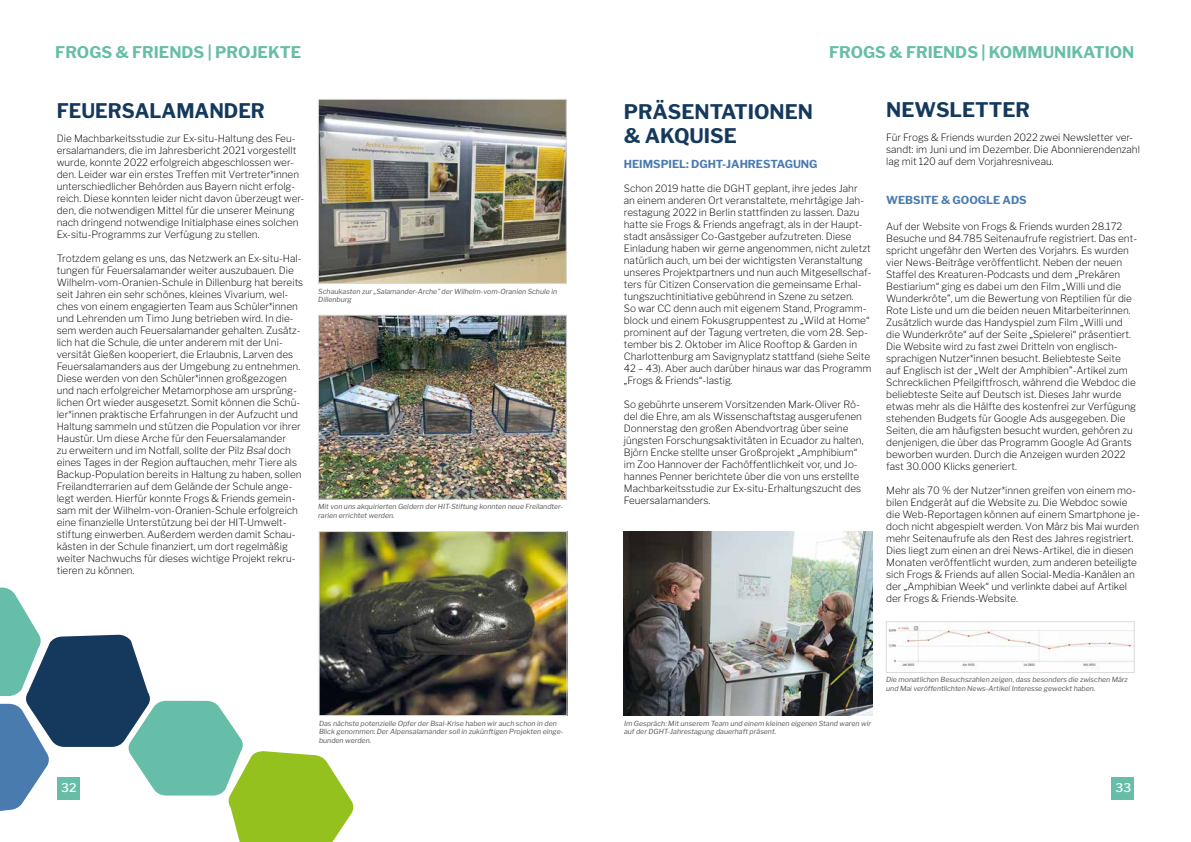
<style>
.page{position:relative;width:1191px;height:842px;background:#fff}
.page>*{position:absolute;margin:0;border:0;box-sizing:border-box;transform-origin:0 0}
.t1{font:700 20px/24px "Libre Franklin";color:#14395d}
.t2{font:700 20px "Libre Franklin";color:#14395d;scale:.96 1}
.t3{font:700 16px "Libre Franklin";color:#66bea8}
.t4{font:500 12px "Libre Franklin";color:#fff}
.t5{font:700 11px "Libre Franklin";color:#4a7baf}
.t6{font:200 10px/12px "Libre Franklin";color:#000}
.t7{font:italic 7px/8.4px "Libre Franklin";color:#575756}
</style>
<div class="page">
<div style="left:1111px;top:777px;width:23px;height:22px;background:#66bea8"></div>
<img style="left:888px;top:624px;width:244px;height:44px">
<div style="left:886px;top:621px;width:248px;height:52px;border:1px solid #dadada"></div>
<img style="left:623px;top:531px;width:249px;height:185px">
<img style="left:320px;top:101px;width:244px;height:180px">
<div style="left:318px;top:99px;width:248px;height:184px;border:1px solid #dadada"></div>
<img style="left:320px;top:317px;width:244px;height:180px">
<div style="left:318px;top:315px;width:248px;height:184px;border:1px solid #dadada"></div>
<img style="left:321px;top:533px;width:244px;height:181px">
<div style="left:319px;top:531px;width:248px;height:185px;border:1px solid #dadada"></div>
<svg style="left:0;top:587px;width:354px;height:255px"></svg>
<h2 class="t3" style="left:55px;top:43px;width:247px">FROGS &amp; FRIENDS | PROJEKTE</h2>
<h2 class="t3" style="left:829px;top:43px;width:307px">FROGS &amp; FRIENDS | KOMMUNIKATION</h2>
<h1 class="t2" style="left:57px;top:98px;width:218px">FEUERSALAMANDER</h1>
<p class="t6" style="left:57px;top:132px;width:249px">Die Machbarkeitsstudie zur Ex-situ-Haltung des Feu&shy;ersalamanders, die im Jahresbericht 2021 vorgestellt wurde, konnte 2022 erfolgreich abgeschlossen wer&shy;den. Leider war ein erstes Treffen mit Vertreter*innen unterschiedlicher Behörden aus Bayern nicht erfolg&shy;reich. Diese konnten leider nicht davon überzeugt wer&shy;den, die notwendigen Mittel für die unserer Meinung nach dringend notwendige Initialphase eines solchen Ex-situ-Programms zur Verfügung zu stellen.</p>
<p class="t6" style="left:57px;top:252px;width:248px">Trotzdem gelang es uns, das Netzwerk an Ex-situ-Hal&shy;tungen für Feuersalamander weiter auszubauen. Die Wilhelm-vom-Oranien-Schule in Dillenburg hat bereits seit Jahren ein sehr schönes, kleines Vivarium, wel&shy;ches von einem engagierten Team aus Schüler*innen und Lehrenden um Timo Jung betrieben wird. In die&shy;sem werden auch Feuersalamander gehalten. Zusätz&shy;lich hat die Schule, die unter anderem mit der Uni&shy;versität Gießen kooperiert, die Erlaubnis, Larven des Feuersalamanders aus der Umgebung zu entnehmen.<br>Diese werden von den Schüler*innen großgezogen und nach erfolgreicher Metamorphose am ursprüng&shy;lichen Ort wieder ausgesetzt. Somit können die Schü&shy;ler*innen praktische Erfahrungen in der Aufzucht und Haltung sammeln und stützen die Population vor ihrer Haustür. Um diese Arche für den Feuersalamander<br>zu erweitern und im Notfall, sollte der Pilz Bsal doch eines Tages in der Region auftauchen, mehr Tiere als Backup-Population bereits in Haltung zu haben, sollen Freilandterrarien auf dem Gelände der Schule ange&shy;legt werden. Hierfür konnte Frogs &amp; Friends gemein&shy;sam mit der Wilhelm-von-Oranien-Schule erfolgreich eine finanzielle Unterstützung bei der HIT-Umwelt&shy;stiftung einwerben. Außerdem werden damit Schau&shy;kästen in der Schule finanziert, um dort regelmäßig weiter Nachwuchs für dieses wichtige Projekt rekru&shy;tieren zu können.</p>
<p class="t7" style="left:318px;top:287px;width:240px">Schaukasten zur „Salamander-Arche” der Wilhelm-vom-Oranien Schule in<br>Dillenburg</p>
<p class="t7" style="left:318px;top:503px;width:246px">Mit von uns akquirierten Geldern der HIT-Stiftung konnten neue Freilandter&shy;rarien errichtet werden.</p>
<h1 class="t1" style="left:624px;top:99px;width:191px">PRÄSENTATIONEN &amp; AKQUISE</h1>
<p class="t5" style="left:624px;top:157px;width:195px">HEIMSPIEL: DGHT-JAHRESTAGUNG</p>
<p class="t6" style="left:624px;top:182px;width:249px">Schon 2019 hatte die DGHT geplant, ihre jedes Jahr<br>an einem anderen Ort veranstaltete, mehrtägige Jah&shy;restagung 2022 in Berlin stattfinden zu lassen. Dazu hatte sie Frogs &amp; Friends angefragt, als in der Haupt&shy;stadt ansässiger Co-Gastgeber aufzutreten. Diese Einladung haben wir gerne angenommen, nicht zuletzt natürlich auch, um bei der wichtigsten Veranstaltung unseres Projektpartners und nun auch Mitgesellschaf&shy;ters für Citizen Conservation die gemeinsame Erhal&shy;tungszuchtinitiative gebührend in Szene zu setzen.<br>So war CC denn auch mit eigenem Stand, Programm&shy;block und einem Fokusgruppentest zu „Wild at Home“ prominent auf der Tagung vertreten, die vom 28. Sep&shy;tember bis 2. Oktober im Alice Rooftop &amp; Garden in Charlottenburg am Savignyplatz stattfand (siehe Seite 42 – 43). Aber auch darüber hinaus war das Programm „Frogs &amp; Friends“-lastig.</p>
<p class="t6" style="left:624px;top:398px;width:241px">So gebührte unserem Vorsitzenden Mark-Oliver Rö&shy;del die Ehre, am als Wissenschaftstag ausgerufenen Donnerstag den großen Abendvortrag über seine jüngsten Forschungsaktivitäten in Ecuador zu halten, Björn Encke stellte unser Großprojekt „Amphibium“ im Zoo Hannover der Fachöffentlichkeit vor, und Jo&shy;hannes Penner berichtete über die von uns erstellte Machbarkeitsstudie zur Ex-situ-Erhaltungszucht des Feuersalamanders.</p>
<h1 class="t1" style="left:886px;top:98px;width:145px">NEWSLETTER</h1>
<p class="t6" style="left:886px;top:131px;width:255px">Für Frogs &amp; Friends wurden 2022 zwei Newsletter ver&shy;sandt: im Juni und im Dezember. Die Abonnierendenzahl lag mit 120 auf dem Vorjahresniveau.</p>
<p class="t5" style="left:886px;top:193px;width:142px">WEBSITE &amp; GOOGLE ADS</p>
<p class="t6" style="left:886px;top:220px;width:252px">Auf der Website von Frogs &amp; Friends wurden 28.172<br>Besuche und 84.785 Seitenaufrufe registriert. Das ent&shy;spricht ungefähr den Werten des Vorjahrs. Es wurden vier News-Beiträge veröffentlicht. Neben der neuen Staffel des Kreaturen-Podcasts und dem „Prekären Bestiarium“ ging es dabei um den Film „Willi und die Wunderkröte”, um die Bewertung von Reptilien für die Rote Liste und um die beiden neuen Mitarbeiterinnen.<br>Zusätzlich wurde das Handyspiel zum Film „Willi und die Wunderkröte“ auf der Seite „Spielerei“ präsentiert.<br>Die Website wird zu fast zwei Dritteln von englisch&shy;sprachigen Nutzer*innen besucht. Beliebteste Seite auf Englisch ist der „Welt der Amphibien”-Artikel zum Schrecklichen Pfeilgiftfrosch, während die Webdoc die beliebteste Seite auf Deutsch ist. Dieses Jahr wurde etwas mehr als die Hälfte des kostenfrei zur Verfügung stehenden Budgets für Google Ads ausgegeben. Die Seiten, die am häufigsten besucht wurden, gehören zu denjenigen, die über das Programm Google Ad Grants beworben wurden. Durch die Anzeigen wurden 2022 fast 30.000 Klicks generiert.</p>
<p class="t6" style="left:886px;top:484px;width:255px">Mehr als 70 % der Nutzer*innen greifen von einem mo&shy;bilen Endgerät auf die Website zu. Die Webdoc sowie die Web-Reportagen können auf einem Smartphone je&shy;doch nicht abgespielt werden. Von März bis Mai wurden mehr Seitenaufrufe als den Rest des Jahres registriert.<br>Dies liegt zum einen an drei News-Artikel, die in diesen Monaten veröffentlicht wurden, zum anderen beteiligte sich Frogs &amp; Friends auf allen Social-Media-Kanälen an der „Amphibian Week“ und verlinkte dabei auf Artikel der Frogs &amp; Friends-Website.</p>
<p class="t7" style="left:886px;top:675px;width:243px">Die monatlichen Besuchszahlen zeigen, dass besonders die zwischen März und Mai veröffentlichten News-Artikel Interesse geweckt haben.</p>
<p class="t7" style="left:319px;top:719px;width:246px">Das nächste potenzielle Opfer der Bsal-Krise haben wir auch schon in den<br>Blick genommen: Der Alpensalamander soll in zukünftigen Projekten einge&shy;bunden werden.</p>
<p class="t7" style="left:624px;top:719px;width:248px">Im Gespräch: Mit unserem Team und einem kleinen eigenen Stand waren wir auf der DGHT-Jahrestagung dauerhaft präsent.</p>
<p class="t4" style="left:61px;top:781px;width:17px">32</p>
<p class="t4" style="left:1115px;top:781px;width:17px">33</p>
</div>
